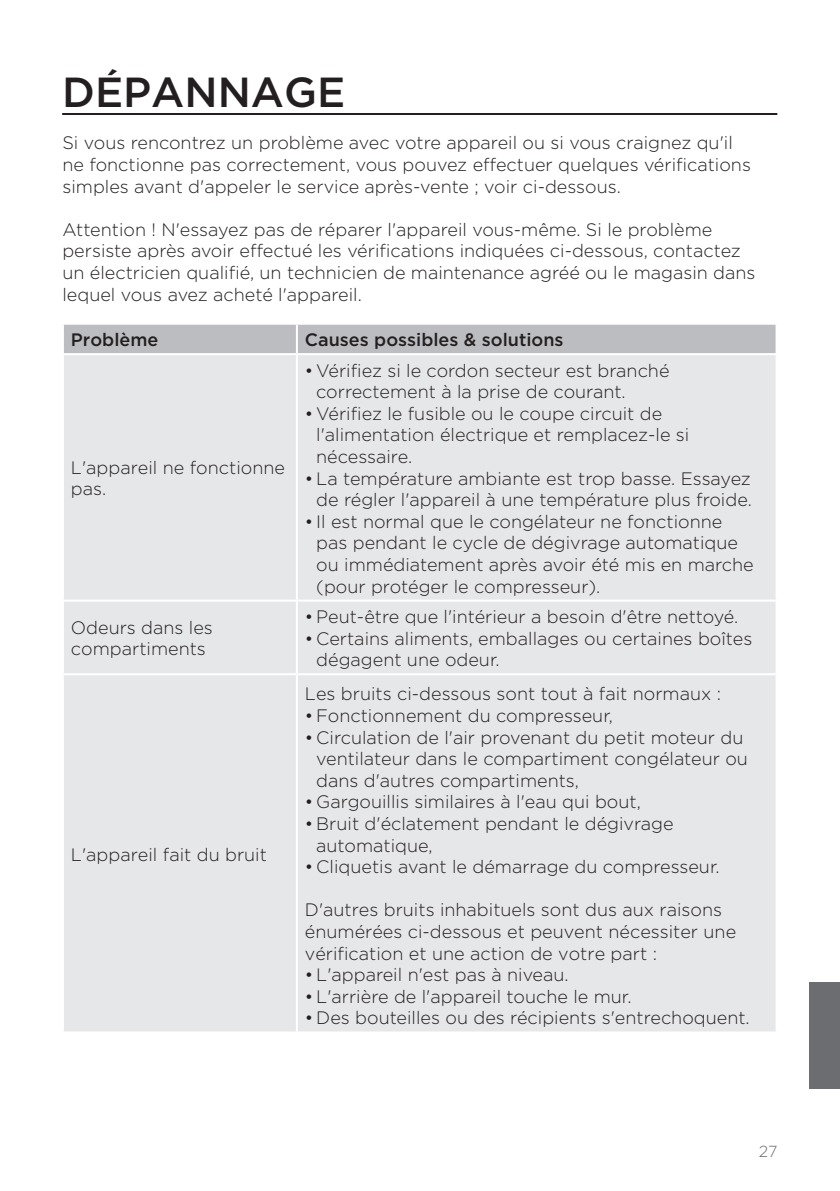
<style>
.page{position:relative;width:840px;height:1191px;background:#fff}
.page>*{position:absolute;margin:0;border:0;box-sizing:border-box;transform-origin:0 0}
.glavni_naslov{font:500 42px "Gotham";color:#231f20}
.seznam{font:300 18px/21.6px "Gotham";color:#231f20}
.besedilo{font:300 18px/21.6px "Gotham";color:#231f20}
.tabele_tekst{font:300 18px/21.6px "Gotham";color:#231f20}
.tabele_tekst-2{font:500 18px "Gotham";color:#231f20}
.tabela_tekst{font:500 18px "Gotham";color:#231f20}
.t1{font:300 16px "Gotham";color:#6c6d70}
</style>
<div class="page">
<hr style="left:62px;top:113px;width:714px;height:2px;background:#231f20">
<div style="left:64px;top:325px;width:711px;height:28px;background:#bcbdc0"></div>
<div style="left:64px;top:355px;width:711px;height:676px;background:#e6e7e9"></div>
<hr style="left:296px;top:325px;width:2px;height:28px;background:#fff">
<hr style="left:296px;top:355px;width:2px;height:244px;background:#fff">
<hr style="left:62px;top:599px;width:235px;height:2px;background:#fff">
<hr style="left:297px;top:599px;width:480px;height:2px;background:#fff">
<hr style="left:296px;top:601px;width:2px;height:72px;background:#fff">
<hr style="left:62px;top:673px;width:235px;height:2px;background:#fff">
<hr style="left:297px;top:673px;width:480px;height:2px;background:#fff">
<hr style="left:296px;top:675px;width:2px;height:356px;background:#fff">
<div style="left:808px;top:982px;width:31px;height:106px;background:#6c6d70"></div>
<p class="glavni_naslov" style="left:62px;top:65px;width:284px">DÉPANNAGE</p>
<p class="seznam" style="left:62px;top:132px;width:689px">Si vous rencontrez un problème avec votre appareil ou si vous craignez qu'il ne fonctionne pas correctement, vous pouvez effectuer quelques vérifications simples avant d'appeler le service après-vente ; voir ci-dessous.</p>
<p class="seznam" style="left:62px;top:218px;width:694px">Attention ! N'essayez pas de réparer l'appareil vous-même. Si le problème persiste après avoir effectué les vérifications indiquées ci-dessous, contactez un électricien qualifié, un technicien de maintenance agréé ou le magasin dans lequel vous avez acheté l'appareil.</p>
<p class="tabela_tekst" style="left:71px;top:328px;width:89px">Problème</p>
<p class="tabele_tekst-2" style="left:305px;top:328px;width:260px">Causes possibles &amp; solutions</p>
<p class="tabele_tekst" style="left:71px;top:456px;width:215px">L'appareil ne fonctionne pas.</p>
<p class="tabele_tekst" style="left:71px;top:616px;width:143px">Odeurs dans les compartiments</p>
<p class="tabele_tekst" style="left:71px;top:843px;width:197px">L'appareil fait du bruit</p>
<p class="seznam" style="left:316px;top:359px;width:354px;text-indent:-11px">• Vérifiez si le cordon secteur est branché correctement à la prise de courant.</p>
<p class="seznam" style="left:316px;top:402px;width:374px;text-indent:-11px">• Vérifiez le fusible ou le coupe circuit de l'alimentation électrique et remplacez-le si nécessaire.</p>
<p class="seznam" style="left:305px;top:467px;width:448px;text-align:right">• La température ambiante est trop basse. Essayez de régler l'appareil à une température plus froide.</p>
<p class="seznam" style="left:316px;top:510px;width:439px;text-indent:-11px">• Il est normal que le congélateur ne fonctionne pas pendant le cycle de dégivrage automatique ou immédiatement après avoir été mis en marche (pour protéger le compresseur).</p>
<p class="seznam" style="left:305px;top:605px;width:435px">• Peut-être que l'intérieur a besoin d'être nettoyé.</p>
<p class="seznam" style="left:316px;top:627px;width:437px;text-indent:-11px">• Certains aliments, emballages ou certaines boîtes dégagent une odeur.</p>
<p class="besedilo" style="left:305px;top:682px;width:417px">Les bruits ci-dessous sont tout à fait normaux :</p>
<p class="seznam" style="left:305px;top:704px;width:309px">• Fonctionnement du compresseur,</p>
<p class="seznam" style="left:316px;top:726px;width:433px;text-indent:-11px">• Circulation de l'air provenant du petit moteur du ventilateur dans le compartiment congélateur ou dans d'autres compartiments,</p>
<p class="seznam" style="left:305px;top:790px;width:337px">• Gargouillis similaires à l'eau qui bout,</p>
<p class="seznam" style="left:316px;top:812px;width:358px;text-indent:-11px">• Bruit d'éclatement pendant le dégivrage automatique,</p>
<p class="seznam" style="left:305px;top:855px;width:416px">• Cliquetis avant le démarrage du compresseur.</p>
<p class="besedilo" style="left:305px;top:898px;width:432px">D'autres bruits inhabituels sont dus aux raisons énumérées ci-dessous et peuvent nécessiter une vérification et une action de votre part :</p>
<p class="seznam" style="left:305px;top:963px;width:265px">• L'appareil n'est pas à niveau.</p>
<p class="seznam" style="left:305px;top:985px;width:328px">• L'arrière de l'appareil touche le mur.</p>
<p class="seznam" style="left:305px;top:1006px;width:446px">• Des bouteilles ou des récipients s'entrechoquent.</p>
<p class="t1" style="left:758px;top:1140px;width:20px">27</p>
</div>
